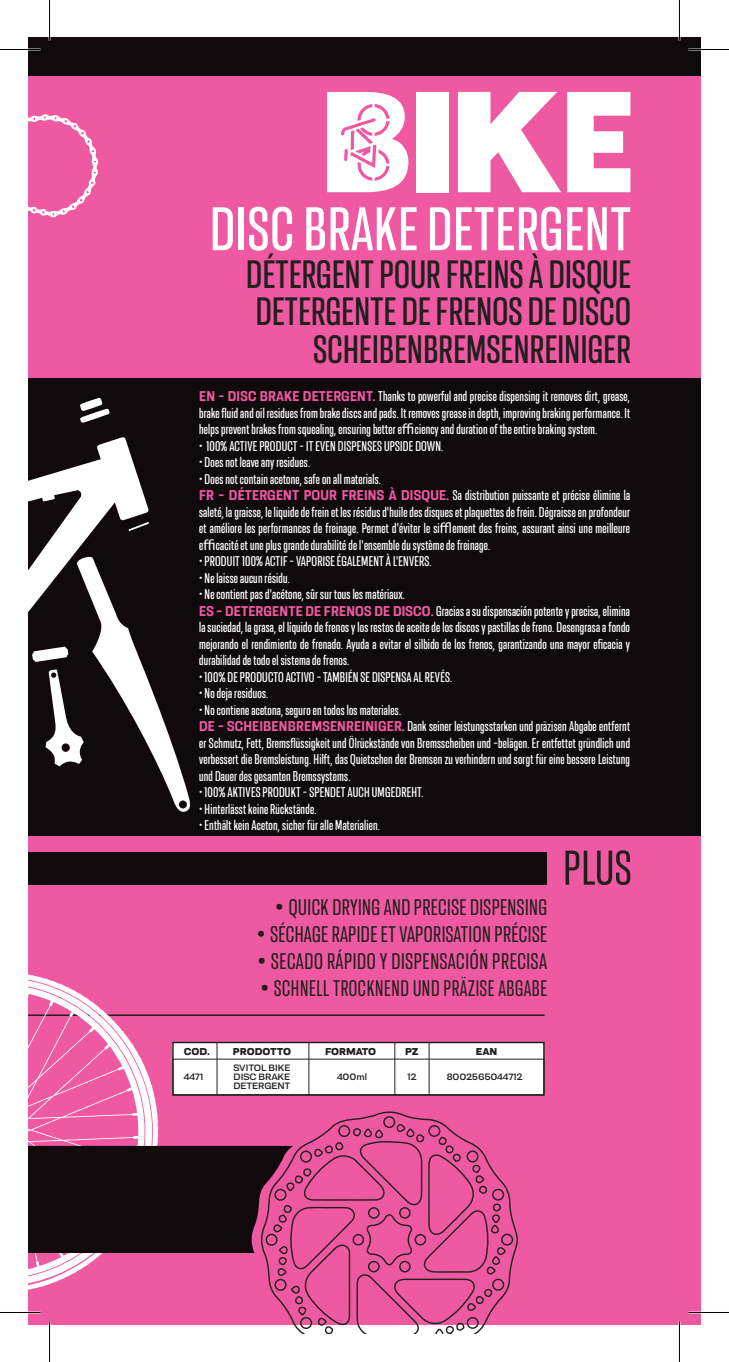
<style>
.page{position:relative;width:729px;height:1362px;background:#fff}
.page>*{position:absolute;margin:0;border:0;box-sizing:border-box;transform-origin:0 0}
.t1{font:500 condensed 65.25px "Resolve Sans";letter-spacing:.02em;color:#fff}
.t2{font:condensed 51.75px "Resolve Sans";color:#231f20}
.t3{font:500 condensed 42px/37.5px "Resolve Sans";letter-spacing:.01em;color:#231f20;text-align:right}
.t4{font:condensed 24px "Resolve Sans";letter-spacing:.02em;color:#231f20}
.t5{font:condensed 24px "Resolve Sans";letter-spacing:.02em;color:#231f20;scale:.95 1}
.t6{font:500 condensed 15px/16.5px "Resolve Sans";letter-spacing:.015em;color:#fff}
.t7{font:700 10.5px "Resolve Sans";letter-spacing:-.01em;color:#231f20}
.t8{font:9.75px/9px "Resolve Sans";letter-spacing:-.005em;color:#231f20;text-align:justify}
.s1{font-family:"Resolve Sans Bold Nrw";font-weight:400;font-stretch:normal;color:#ef59a1}
.s2{font-family:"Myriad Pro";font-weight:400;font-stretch:normal}
.s3{font-weight:600;font-stretch:normal}
</style>
<div class="page">
<div style="left:28px;top:50px;width:672px;height:1275px;background:#ef59a1"></div>
<div style="left:28px;top:378px;width:672px;height:458px;background:#110a0c"></div>
<div style="left:28px;top:852px;width:519px;height:33px;background:#110a0c"></div>
<div style="left:416px;top:92px;width:32px;height:100px;background:#fff"></div>
<svg style="left:457px;top:92px;width:104px;height:100px"></svg>
<svg style="left:327px;top:92px;width:81px;height:100px"></svg>
<svg style="left:567px;top:92px;width:63px;height:100px"></svg>
<div style="left:173px;top:1042px;width:370px;height:53px;background:#fff"></div>
<div style="left:172px;top:1042px;width:372px;height:54px;border:2px solid #231f20"></div>
<div style="left:172px;top:1059px;width:372px;height:36px;border:1px solid #231f20"></div>
<hr style="left:216px;top:1042px;width:1px;height:52px;background:#231f20">
<hr style="left:308px;top:1042px;width:1px;height:52px;background:#231f20">
<hr style="left:394px;top:1042px;width:1px;height:52px;background:#231f20">
<hr style="left:428px;top:1042px;width:1px;height:52px;background:#231f20">
<hr style="left:28px;top:1014px;width:516px;height:2px;background:#231f20">
<svg style="left:28px;top:114px;width:164px;height:1176px"></svg>
<div style="left:28px;top:1146px;width:231px;height:107px;background:#110a0c"></div>
<div style="left:28px;top:37px;width:672px;height:39px;background:#110a0c"></div>
<svg style="left:259px;top:1111px;width:260px;height:223px"></svg>
<hr style="left:0;top:1311px;width:40px;height:2px;background:#fff">
<hr style="left:688px;top:1311px;width:40px;height:2px;background:#fff">
<hr style="left:678px;top:0;width:2px;height:40px;background:#fff">
<hr style="left:678px;top:1321px;width:2px;height:41px;background:#fff">
<hr style="left:0;top:49px;width:40px;height:1px;background:#000">
<hr style="left:688px;top:49px;width:40px;height:1px;background:#000">
<hr style="left:0;top:1312px;width:40px;height:1px;background:#000">
<hr style="left:688px;top:1312px;width:40px;height:1px;background:#000">
<hr style="left:49px;top:0;width:1px;height:40px;background:#000">
<hr style="left:49px;top:1321px;width:1px;height:41px;background:#000">
<hr style="left:679px;top:0;width:1px;height:40px;background:#000">
<hr style="left:679px;top:1321px;width:1px;height:41px;background:#000">
<h1 class="t1" style="left:210px;top:195px;width:422px">DISC BRAKE DETERGENT</h1>
<h3 class="t3" style="left:246px;top:255px;width:386px">DÉTERGENT POUR FREINS À DISQUE<br>DETERGENTE DE FRENOS DE DISCO<br>SCHEIBENBREMSENREINIGER</h3>
<p class="t6" style="left:199px;top:388px;width:432px;text-align:justify"><span class="s1">EN - DISC BRAKE DETERGENT.</span> Thanks to powerful and precise dispensing it removes dirt, grease, brake fluid and oil residues from brake discs and pads. It removes grease in depth, improving braking performance. It helps prevent brakes from squealing, ensuring better e<span class="s2">ffi</span>ciency and duration of the entire braking system.</p>
<p class="t6" style="left:199px;top:438px;width:245px">• 100% ACTIVE PRODUCT - IT EVEN DISPENSES UPSIDE DOWN.</p>
<p class="t6" style="left:199px;top:454px;width:112px">• Does not leave any residues.</p>
<p class="t6" style="left:199px;top:471px;width:432px">• Does not contain acetone, safe on all materials.<br><span class="s1">FR - DÉTERGENT POUR FREINS À DISQUE.</span> Sa distribution puissante et précise élimine la saleté, la graisse, le liquide de frein et les résidus d'huile des disques et plaquettes de frein. Dégraisse en profondeur et améliore les performances de freinage. Permet d'éviter le si<span class="s2">ffl</span>ement des freins, assurant ainsi une meilleure e<span class="s2">ffi</span>cacité et une plus grande durabilité de l'ensemble du système de freinage.</p>
<p class="t6" style="left:199px;top:553px;width:234px">• PRODUIT 100% ACTIF - VAPORISE ÉGALEMENT À L'ENVERS.</p>
<p class="t6" style="left:199px;top:570px;width:92px">• Ne laisse aucun résidu.</p>
<p class="t6" style="left:199px;top:586px;width:432px">• Ne contient pas d'acétone, sûr sur tous les matériaux.<br><span class="s1">ES - DETERGENTE DE FRENOS DE DISCO.</span> Gracias a su dispensación potente y precisa, elimina la suciedad, la grasa, el líquido de frenos y los restos de aceite de los discos y pastillas de freno. Desengrasa a fondo mejorando el rendimiento de frenado. Ayuda a evitar el silbido de los frenos, garantizando una mayor eficacia y durabilidad de todo el sistema de frenos.</p>
<p class="t6" style="left:199px;top:669px;width:254px">• 100% DE PRODUCTO ACTIVO - TAMBIÉN SE DISPENSA AL REVÉS.</p>
<p class="t6" style="left:199px;top:685px;width:71px">• No deja residuos.</p>
<p class="t6" style="left:199px;top:702px;width:432px">• No contiene acetona, seguro en todos los materiales.<br><span class="s1">DE - SCHEIBENBREMSENREINIGER.</span> Dank seiner leistungsstarken und präzisen Abgabe entfernt er Schmutz, Fett, Bremsflüssigkeit und Ölrückstände von Bremsscheiben und -belägen. Er entfettet gründlich und verbessert die Bremsleistung. Hilft, das Quietschen der Bremsen zu verhindern und sorgt für eine bessere Leistung und Dauer des gesamten Bremssystems.</p>
<p class="t6" style="left:199px;top:784px;width:226px">• 100% AKTIVES PRODUKT - SPENDET AUCH UMGEDREHT.</p>
<p class="t6" style="left:199px;top:801px;width:119px">• Hinterlässt keine Rückstände.</p>
<p class="t6" style="left:199px;top:817px;width:182px">• Enthält kein Aceton, sicher für alle Materialien.</p>
<h3 class="t4" style="left:275px;top:894px;width:273px"><span class="s3">•</span> QUICK DRYING AND PRECISE DISPENSING</h3>
<h3 class="t4" style="left:257px;top:921px;width:291px"><span class="s3">•</span> SÉCHAGE RAPIDE ET VAPORISATION PRÉCISE</h3>
<h3 class="t4" style="left:257px;top:948px;width:291px"><span class="s3">•</span> SECADO RÁPIDO Y DISPENSACIÓN PRECISA</h3>
<h3 class="t5" style="left:260px;top:975px;width:303px"><span class="s3">•</span> SCHNELL TROCKNEND UND PRÄZISE ABGABE</h3>
<h2 class="t2" style="left:563px;top:841px;width:70px">PLUS</h2>
<p class="t7" style="left:184px;top:1046px;width:28px">COD.</p>
<p class="t7" style="left:233px;top:1046px;width:60px">PRODOTTO</p>
<p class="t7" style="left:325px;top:1046px;width:53px">FORMATO</p>
<p class="t7" style="left:405px;top:1046px;width:15px">PZ</p>
<p class="t7" style="left:475px;top:1046px;width:23px">EAN</p>
<p class="t8" style="left:184px;top:1072px;width:21px">4471</p>
<p class="t8" style="left:337px;top:1072px;width:32px">400ml</p>
<p class="t8" style="left:407px;top:1072px;width:10px">12</p>
<p class="t8" style="left:233px;top:1063px;width:59px">SVITOL BIKE DISC BRAKE DETERGENT</p>
<p class="t8" style="left:446px;top:1072px;width:77px">8002565044712</p>
</div>
